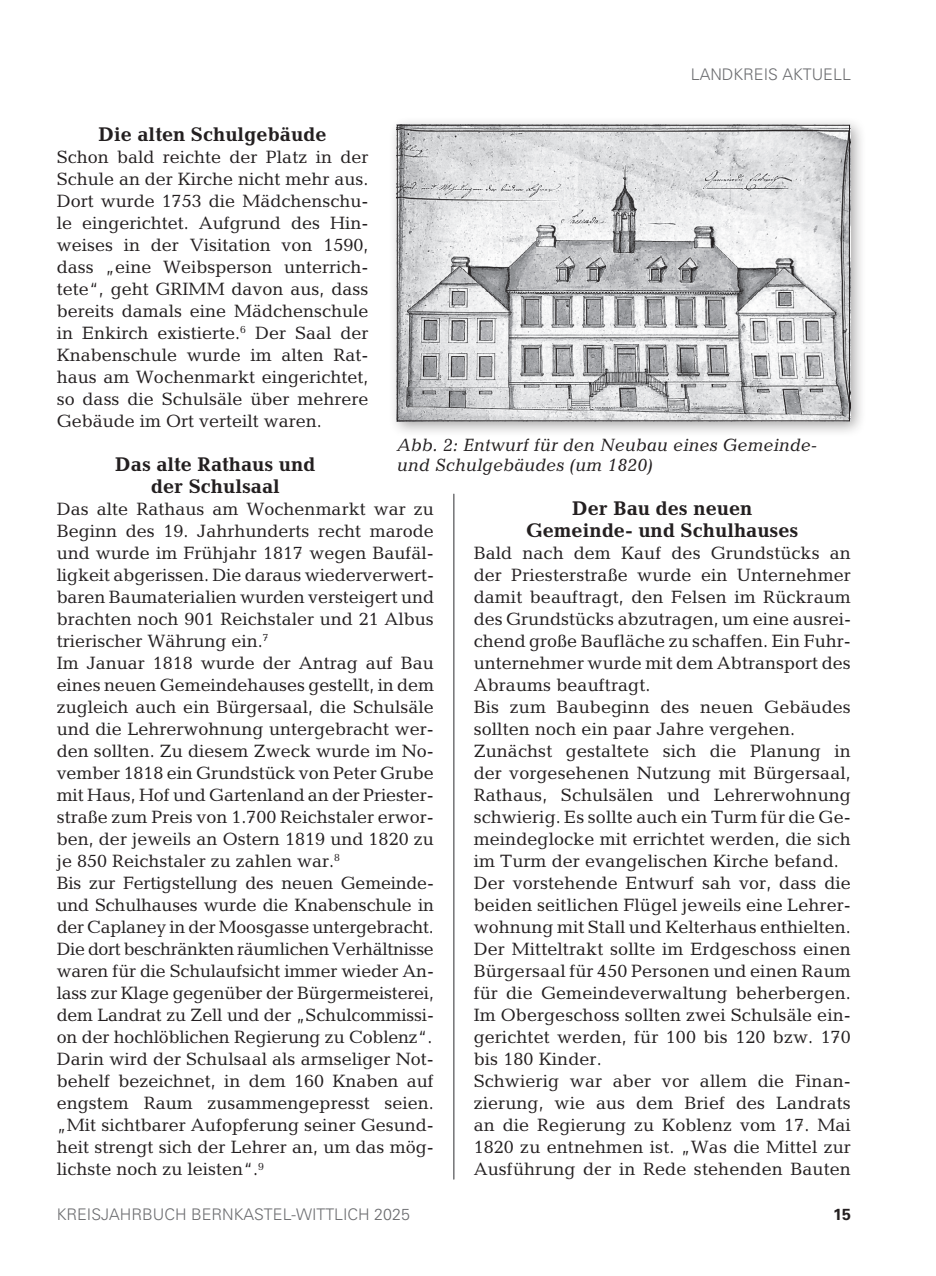
<style>
.page{position:relative;width:936px;height:1276px;background:#fff}
.page>*{position:absolute;margin:0;border:0;box-sizing:border-box;transform-origin:0 0}
.t1{font:700 20px/22px "Candida";color:#231f20;text-align:center}
.t2{font:18px/22px "Candida";color:#231f20}
.t3{font:italic 18px/20px "Candida";color:#231f20}
.t4{font:300 16px "Univers LT Pro 45";color:#6c6d70}
.t5{font:700 16px "Univers LT Pro 65";color:#231f20}
</style>
<div class="page">
<hr style="left:453px;top:494px;width:1px;height:685px;background:#6c6d70">
<div style="left:388px;top:116px;width:478px;height:322px;background:#231f20;opacity:.4"></div>
<img style="left:399px;top:127px;width:449px;height:292px">
<div style="left:397px;top:125px;width:453px;height:296px;border:1px solid #231f20"></div>
<p class="t4" style="left:690px;top:63px;width:162px">LANDKREIS AKTUELL</p>
<p class="t1" style="left:99px;top:123px;width:229px">Die alten Schulgebäude</p>
<p class="t2" style="left:57px;top:146px;width:313px;text-align:justify">Schon bald reichte der Platz in der Schule an der Kirche nicht mehr aus.<br>Dort wurde 1753 die Mädchenschu&shy;le eingerichtet. Aufgrund des Hin&shy;weises in der Visitation von 1590, dass „eine Weibsperson unterrich&shy;tete“, geht GRIMM davon aus, dass bereits damals eine Mädchenschule in Enkirch existierte.<sup>6</sup> Der Saal der Knabenschule wurde im alten Rat&shy;haus am Wochenmarkt eingerichtet, so dass die Schulsäle über mehrere Gebäude im Ort verteilt waren.</p>
<p class="t1" style="left:115px;top:453px;width:202px">Das alte Rathaus und der Schulsaal</p>
<p class="t2" style="left:57px;top:498px;width:379px">Das alte Rathaus am Wochenmarkt war zu Beginn des 19. Jahrhunderts recht marode und wurde im Frühjahr 1817 wegen Baufäl&shy;ligkeit abgerissen. Die daraus wiederverwert&shy;baren Baumaterialien wurden versteigert und brachten noch 901 Reichstaler und 21 Albus trierischer Währung ein.<sup>7<br></sup>Im Januar 1818 wurde der Antrag auf Bau eines neuen Gemeindehauses gestellt, in dem zugleich auch ein Bürgersaal, die Schulsäle und die Lehrerwohnung untergebracht wer&shy;den sollten. Zu diesem Zweck wurde im No&shy;vember 1818 ein Grundstück von Peter Grube mit Haus, Hof und Gartenland an der Priester&shy;straße zum Preis von 1.700 Reichstaler erwor&shy;ben, der jeweils an Ostern 1819 und 1820 zu je 850 Reichstaler zu zahlen war.<sup>8<br></sup>Bis zur Fertigstellung des neuen Gemeinde&shy;und Schulhauses wurde die Knabenschule in der Caplaney in der Moosgasse untergebracht.<br>Die dort beschränkten räumlichen Verhältnisse waren für die Schulaufsicht immer wieder An&shy;lass zur Klage gegenüber der Bürgermeisterei, dem Landrat zu Zell und der „Schulcommissi&shy;on der hochlöblichen Regierung zu Coblenz“.<br>Darin wird der Schulsaal als armseliger Not&shy;behelf bezeichnet, in dem 160 Knaben auf engstem Raum zusammengepresst seien. „Mit sichtbarer Aufopferung seiner Gesund&shy;heit strengt sich der Lehrer an, um das mög&shy;lichste noch zu leisten“.<sup>9</sup></p>
<p class="t1" style="left:526px;top:497px;width:274px">Der Bau des neuen<br>Gemeinde- und Schulhauses</p>
<p class="t3" style="left:397px;top:435px;width:421px">Abb. 2: Entwurf für den Neubau eines Gemeinde&shy;und Schulgebäudes (um 1820)</p>
<p class="t2" style="left:473px;top:542px;width:379px">Bald nach dem Kauf des Grundstücks an der Priesterstraße wurde ein Unternehmer damit beauftragt, den Felsen im Rückraum des Grundstücks abzutragen, um eine ausrei&shy;chend große Baufläche zu schaffen. Ein Fuhr&shy;unternehmer wurde mit dem Abtransport des Abraums beauftragt.<br>Bis zum Baubeginn des neuen Gebäudes sollten noch ein paar Jahre vergehen.<br>Zunächst gestaltete sich die Planung in der vorgesehenen Nutzung mit Bürgersaal, Rathaus, Schulsälen und Lehrerwohnung schwierig. Es sollte auch ein Turm für die Ge&shy;meindeglocke mit errichtet werden, die sich im Turm der evangelischen Kirche befand.<br>Der vorstehende Entwurf sah vor, dass die beiden seitlichen Flügel jeweils eine Lehrer&shy;wohnung mit Stall und Kelterhaus enthielten.<br>Der Mitteltrakt sollte im Erdgeschoss einen Bürgersaal für 450 Personen und einen Raum für die Gemeindeverwaltung beherbergen.<br>Im Obergeschoss sollten zwei Schulsäle ein&shy;gerichtet werden, für 100 bis 120 bzw. 170 bis 180 Kinder.<br>Schwierig war aber vor allem die Finan&shy;zierung, wie aus dem Brief des Landrats an die Regierung zu Koblenz vom 17. Mai 1820 zu entnehmen ist. „Was die Mittel zur Ausführung der in Rede stehenden Bauten</p>
<p class="t4" style="left:57px;top:1203px;width:354px">KREISJAHRBUCH BERNKASTEL-WITTLICH 2025</p>
<p class="t5" style="left:833px;top:1202px;width:19px">15</p>
</div>
